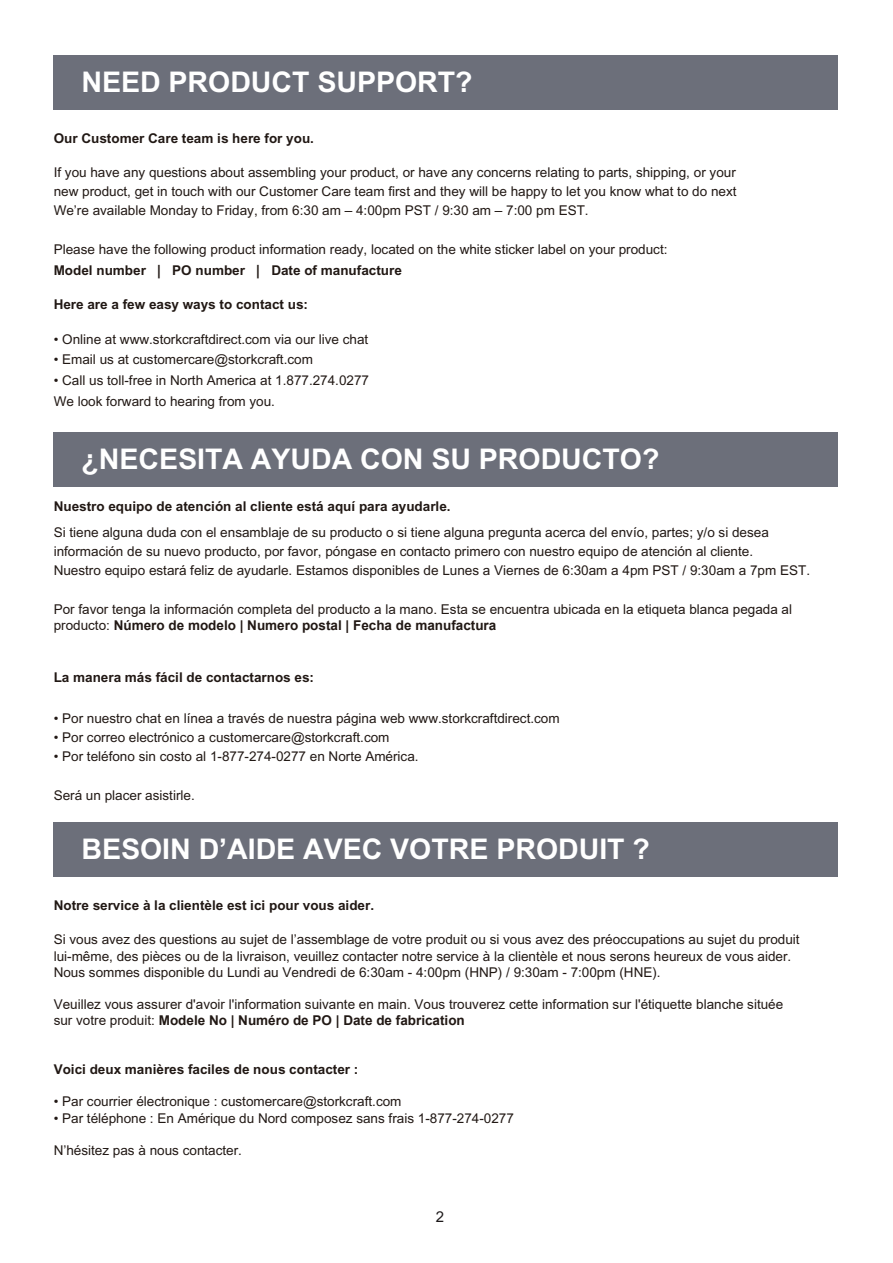
<style>
.page{position:relative;width:893px;height:1263px;background:#fff}
.page>*{position:absolute;margin:0;border:0;box-sizing:border-box;transform-origin:0 0}
.t1{font:700 28.5px "Arial";color:#fff}
.t2{font:15px "Arial";color:#1c1819}
.t3{font:13.5px/19.2px "Arial";color:#211814}
.t4{font:700 13.5px "Arial";color:#211814}
.s1{font-weight:700}
</style>
<div class="page">
<div style="left:54px;top:432px;width:784px;height:55px;background:#6c6f7a"></div>
<div style="left:54px;top:55px;width:784px;height:55px;background:#6c6f7a"></div>
<div style="left:54px;top:822px;width:784px;height:55px;background:#6c6f7a"></div>
<h1 class="t1" style="left:81px;top:65px;width:393px">NEED PRODUCT SUPPORT?</h1>
<p class="t4" style="left:54px;top:130px;width:262px">Our Customer Care team is here for you.</p>
<p class="t3" style="left:54px;top:163px;width:684px;text-align:justify">If you have any questions about assembling your product, or have any concerns relating to parts, shipping, or your new product, get in touch with our Customer Care team first and they will be happy to let you know what to do next We’re available Monday to Friday, from 6:30 am – 4:00pm PST / 9:30 am – 7:00 pm EST.</p>
<p class="t3" style="left:54px;top:240px;width:615px">Please have the following product information ready, located on the white sticker label on your product:</p>
<p class="t4" style="left:54px;top:262px;width:350px">Model number | PO number | Date of manufacture</p>
<p class="t4" style="left:54px;top:296px;width:256px">Here are a few easy ways to contact us:</p>
<p class="t3" style="left:54px;top:329px;width:316px">• Online at www.storkcraftdirect.com via our live chat</p>
<p class="t3" style="left:54px;top:350px;width:261px">• Email us at customercare@storkcraft.com</p>
<p class="t3" style="left:54px;top:370px;width:317px;line-height:20.7px">• Call us toll-free in North America at 1.877.274.0277<br>We look forward to hearing from you.</p>
<h1 class="t1" style="left:81px;top:442px;width:579px">¿NECESITA AYUDA CON SU PRODUCTO?</h1>
<p class="t4" style="left:54px;top:498px;width:398px">Nuestro equipo de atención al cliente está aquí para ayudarle.</p>
<p class="t3" style="left:54px;top:523px;width:758px">Si tiene alguna duda con el ensamblaje de su producto o si tiene alguna pregunta acerca del envío, partes; y/o si desea información de su nuevo producto, por favor, póngase en contacto primero con nuestro equipo de atención al cliente.<br>Nuestro equipo estará feliz de ayudarle. Estamos disponibles de Lunes a Viernes de 6:30am a 4pm PST / 9:30am a 7pm EST.</p>
<p class="t3" style="left:54px;top:601px;width:740px;line-height:16.2px">Por favor tenga la información completa del producto a la mano. Esta se encuentra ubicada en la etiqueta blanca pegada al producto: <span class="s1">Número de modelo | Numero postal | Fecha de manufactura</span></p>
<p class="t4" style="left:54px;top:669px;width:262px">La manera más fácil de contactarnos es:</p>
<p class="t3" style="left:54px;top:709px;width:507px">• Por nuestro chat en línea a través de nuestra página web www.storkcraftdirect.com</p>
<p class="t3" style="left:54px;top:728px;width:337px">• Por correo electrónico a customercare@storkcraft.com</p>
<p class="t3" style="left:54px;top:747px;width:366px">• Por teléfono sin costo al 1-877-274-0277 en Norte América.</p>
<p class="t3" style="left:54px;top:786px;width:143px">Será un placer asistirle.</p>
<h1 class="t1" style="left:81px;top:832px;width:570px">BESOIN D’AIDE AVEC VOTRE PRODUIT ?</h1>
<p class="t4" style="left:54px;top:897px;width:322px">Notre service à la clientèle est ici pour vous aider.</p>
<p class="t3" style="left:54px;top:932px;width:747px;line-height:16.2px">Si vous avez des questions au sujet de l’assemblage de votre produit ou si vous avez des préoccupations au sujet du produit lui-même, des pièces ou de la livraison, veuillez contacter notre service à la clientèle et nous serons heureux de vous aider.<br>Nous sommes disponible du Lundi au Vendredi de 6:30am - 4:00pm (HNP) / 9:30am - 7:00pm (HNE).</p>
<p class="t3" style="left:54px;top:996px;width:731px;line-height:16.2px">Veuillez vous assurer d'avoir l'information suivante en main. Vous trouverez cette information sur l'étiquette blanche située sur votre produit: <span class="s1">Modele No | Numéro de PO | Date de fabrication</span></p>
<p class="t4" style="left:54px;top:1061px;width:306px">Voici deux manières faciles de nous contacter :</p>
<p class="t3" style="left:54px;top:1092px;width:349px">• Par courrier électronique : customercare@storkcraft.com</p>
<p class="t3" style="left:54px;top:1108px;width:462px">• Par téléphone : En Amérique du Nord composez sans frais 1-877-274-0277</p>
<p class="t3" style="left:54px;top:1141px;width:190px">N’hésitez pas à nous contacter.</p>
<p class="t2" style="left:436px;top:1208px;width:10px">2</p>
</div>
